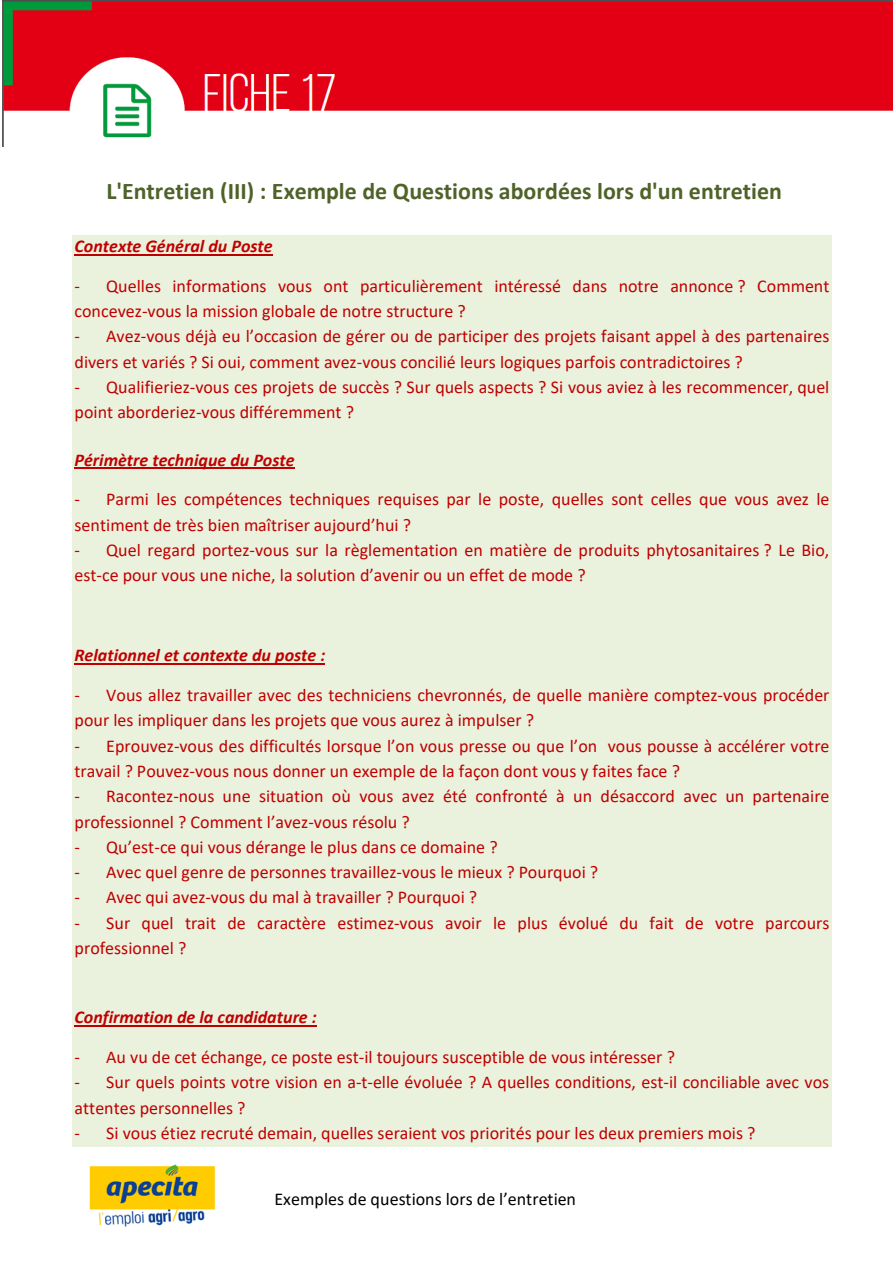
<style>
.page{position:relative;width:893px;height:1263px;background:#fff}
.page>*{position:absolute;margin:0;border:0;box-sizing:border-box;transform-origin:0 0}
.t1{font:700 24px "Calibri";color:#4f6228}
.t2{font:18px/25.2px "Calibri";color:#c00000}
.t3{font:italic 700 18px "Calibri";color:#c00000}
.t4{font:18px "Calibri";color:#000}
</style>
<div class="page">
<img style="left:89px;top:1164px;width:127px;height:63px">
<img style="left:2px;top:0;width:891px;height:147px">
<div style="left:72px;top:235px;width:759px;height:22px;background:#eaf1dd"></div>
<hr style="left:75px;top:254px;width:198px;height:1px;background:#c00000">
<div style="left:72px;top:257px;width:759px;height:43px;background:#eaf1dd"></div>
<div style="left:72px;top:300px;width:759px;height:25px;background:#eaf1dd"></div>
<div style="left:72px;top:325px;width:759px;height:26px;background:#eaf1dd"></div>
<div style="left:72px;top:351px;width:759px;height:25px;background:#eaf1dd"></div>
<div style="left:72px;top:376px;width:759px;height:25px;background:#eaf1dd"></div>
<div style="left:72px;top:401px;width:759px;height:25px;background:#eaf1dd"></div>
<div style="left:72px;top:426px;width:759px;height:22px;background:#eaf1dd"></div>
<div style="left:72px;top:448px;width:759px;height:22px;background:#eaf1dd"></div>
<hr style="left:75px;top:467px;width:220px;height:2px;background:#c00000">
<div style="left:72px;top:470px;width:759px;height:44px;background:#eaf1dd"></div>
<div style="left:72px;top:514px;width:759px;height:25px;background:#eaf1dd"></div>
<div style="left:72px;top:539px;width:759px;height:25px;background:#eaf1dd"></div>
<div style="left:72px;top:564px;width:759px;height:25px;background:#eaf1dd"></div>
<div style="left:72px;top:589px;width:759px;height:33px;background:#eaf1dd"></div>
<div style="left:72px;top:622px;width:759px;height:22px;background:#eaf1dd"></div>
<div style="left:72px;top:644px;width:759px;height:22px;background:#eaf1dd"></div>
<hr style="left:75px;top:663px;width:250px;height:1px;background:#c00000">
<div style="left:72px;top:666px;width:759px;height:43px;background:#eaf1dd"></div>
<div style="left:72px;top:709px;width:759px;height:26px;background:#eaf1dd"></div>
<div style="left:72px;top:735px;width:759px;height:25px;background:#eaf1dd"></div>
<div style="left:72px;top:760px;width:759px;height:25px;background:#eaf1dd"></div>
<div style="left:72px;top:785px;width:759px;height:25px;background:#eaf1dd"></div>
<div style="left:72px;top:810px;width:759px;height:26px;background:#eaf1dd"></div>
<div style="left:72px;top:836px;width:759px;height:25px;background:#eaf1dd"></div>
<div style="left:72px;top:861px;width:759px;height:25px;background:#eaf1dd"></div>
<div style="left:72px;top:886px;width:759px;height:26px;background:#eaf1dd"></div>
<div style="left:72px;top:912px;width:759px;height:25px;background:#eaf1dd"></div>
<div style="left:72px;top:937px;width:759px;height:25px;background:#eaf1dd"></div>
<div style="left:72px;top:962px;width:759px;height:22px;background:#eaf1dd"></div>
<div style="left:72px;top:984px;width:759px;height:22px;background:#eaf1dd"></div>
<div style="left:72px;top:1006px;width:759px;height:22px;background:#eaf1dd"></div>
<hr style="left:75px;top:1025px;width:242px;height:1px;background:#c00000">
<div style="left:72px;top:1028px;width:759px;height:43px;background:#eaf1dd"></div>
<div style="left:72px;top:1071px;width:759px;height:25px;background:#eaf1dd"></div>
<div style="left:72px;top:1096px;width:759px;height:26px;background:#eaf1dd"></div>
<div style="left:72px;top:1122px;width:759px;height:25px;background:#eaf1dd"></div>
<p class="t1" style="left:106px;top:174px;width:677px">L'Entretien (III) : Exemple de Questions abordées lors d'un entretien</p>
<p class="t3" style="left:75px;top:233px;width:200px">Contexte Général du Poste</p>
<p class="t2" style="left:75px;top:273px;width:756px">- Quelles informations vous ont particulièrement intéressé dans notre annonce ? Comment concevez-vous la mission globale de notre structure ?</p>
<p class="t2" style="left:75px;top:323px;width:756px">- Avez-vous déjà eu l’occasion de gérer ou de participer des projets faisant appel à des partenaires divers et variés ? Si oui, comment avez-vous concilié leurs logiques parfois contradictoires ?</p>
<p class="t2" style="left:75px;top:374px;width:756px">- Qualifieriez-vous ces projets de succès ? Sur quels aspects ? Si vous aviez à les recommencer, quel point aborderiez-vous différemment ?</p>
<p class="t3" style="left:75px;top:447px;width:222px">Périmètre technique du Poste</p>
<p class="t2" style="left:75px;top:486px;width:756px">- Parmi les compétences techniques requises par le poste, quelles sont celles que vous avez le sentiment de très bien maîtriser aujourd’hui ?</p>
<p class="t2" style="left:75px;top:537px;width:756px">- Quel regard portez-vous sur la règlementation en matière de produits phytosanitaires ? Le Bio, est-ce pour vous une niche, la solution d’avenir ou un effet de mode ?</p>
<p class="t3" style="left:75px;top:642px;width:252px">Relationnel et contexte du poste :</p>
<p class="t2" style="left:75px;top:682px;width:756px">- Vous allez travailler avec des techniciens chevronnés, de quelle manière comptez-vous procéder pour les impliquer dans les projets que vous aurez à impulser ?</p>
<p class="t2" style="left:75px;top:733px;width:756px">- Eprouvez-vous des difficultés lorsque l’on vous presse ou que l’on vous pousse à accélérer votre travail ? Pouvez-vous nous donner un exemple de la façon dont vous y faites face ?</p>
<p class="t2" style="left:75px;top:783px;width:756px">- Racontez-nous une situation où vous avez été confronté à un désaccord avec un partenaire professionnel ? Comment l’avez-vous résolu ?</p>
<p class="t2" style="left:75px;top:834px;width:425px">- Qu’est-ce qui vous dérange le plus dans ce domaine ?</p>
<p class="t2" style="left:75px;top:859px;width:525px">- Avec quel genre de personnes travaillez-vous le mieux ? Pourquoi ?</p>
<p class="t2" style="left:75px;top:884px;width:404px">- Avec qui avez-vous du mal à travailler ? Pourquoi ?</p>
<p class="t2" style="left:75px;top:910px;width:756px">- Sur quel trait de caractère estimez-vous avoir le plus évolué du fait de votre parcours professionnel ?</p>
<p class="t3" style="left:75px;top:1004px;width:244px">Confirmation de la candidature :</p>
<p class="t2" style="left:75px;top:1044px;width:602px">- Au vu de cet échange, ce poste est-il toujours susceptible de vous intéresser ?</p>
<p class="t2" style="left:75px;top:1069px;width:756px">- Sur quels points votre vision en a-t-elle évoluée ? A quelles conditions, est-il conciliable avec vos attentes personnelles ?</p>
<p class="t2" style="left:75px;top:1120px;width:682px">- Si vous étiez recruté demain, quelles seraient vos priorités pour les deux premiers mois ?</p>
<p class="t4" style="left:274px;top:1186px;width:303px">Exemples de questions lors de l’entretien</p>
</div>
